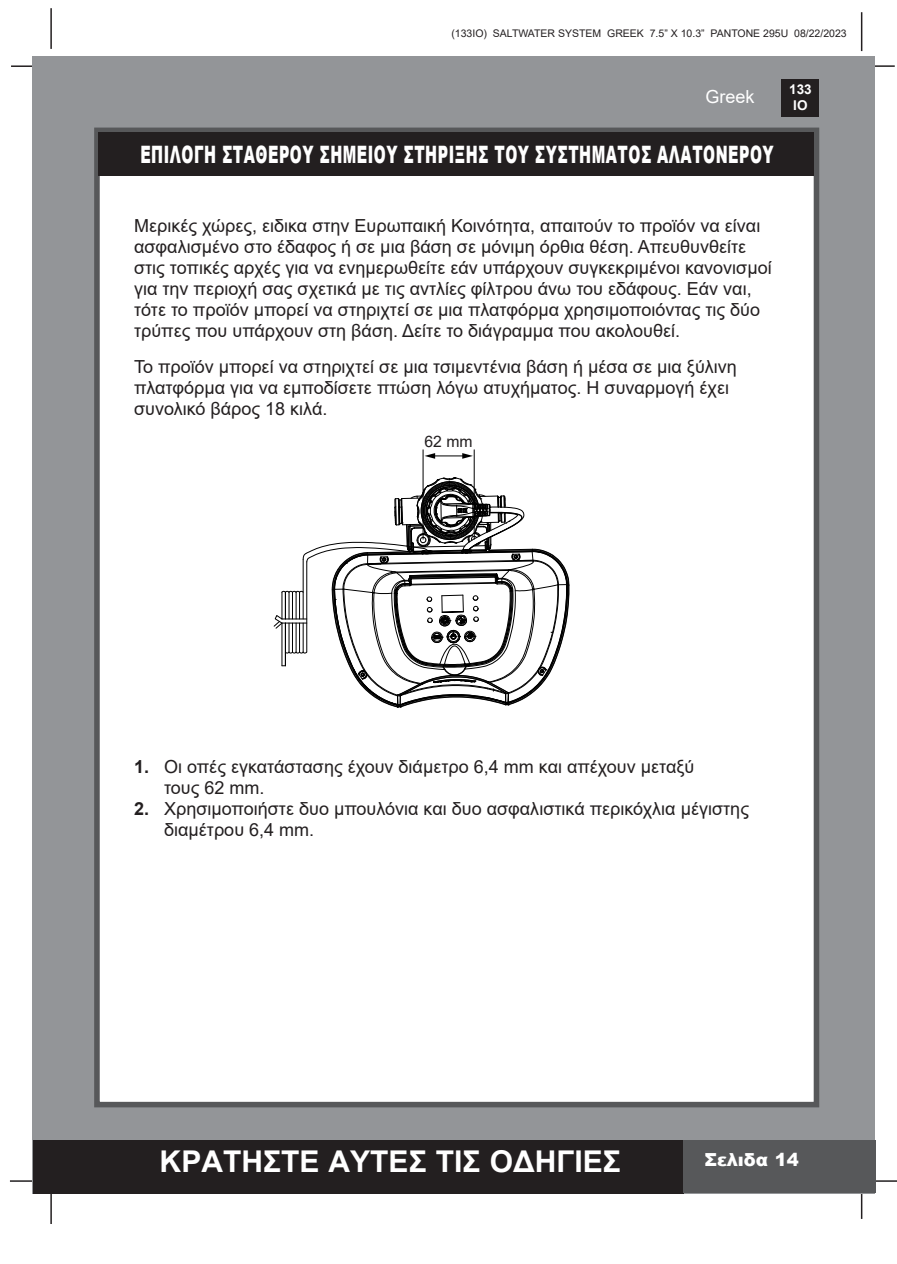
<style>
.page{position:relative;width:897px;height:1264px;background:#fff}
.page>*{position:absolute;margin:0;border:0;box-sizing:border-box;transform-origin:0 0}
.t1{font:700 30px "Arial";color:#fff}
.t2{font:900 24px "Arial";letter-spacing:.035em;color:#fff;scale:.6 1}
.Paragraph_Style1{font:18px "Arial";color:#231f20}
.t3{font:900 18px "Arial";color:#fff}
.t4{font:18px "Arial";color:#fff}
.Paragraph_Style1-2{font:15.75px "Arial";color:#231f20}
.t5{font:700 13.5px/16.2px "Arial";color:#fff;text-align:center}
.t6{font:10.5px "Arial";color:#231f20}
.s1{font-weight:700}
</style>
<div class="page">
<hr style="left:50px;top:8px;width:2px;height:41px;background:#231f20">
<hr style="left:860px;top:12px;width:2px;height:39px;background:#231f20">
<hr style="left:11px;top:65px;width:31px;height:2px;background:#231f20">
<hr style="left:863px;top:65px;width:31px;height:2px;background:#231f20">
<hr style="left:865px;top:1180px;width:31px;height:1px;background:#231f20">
<hr style="left:860px;top:1189px;width:2px;height:30px;background:#231f20">
<hr style="left:50px;top:1193px;width:2px;height:31px;background:#231f20">
<hr style="left:10px;top:1180px;width:31px;height:1px;background:#231f20">
<div style="left:33px;top:56px;width:842px;height:1137px;background:#939598"></div>
<div style="left:781px;top:79px;width:38px;height:38px;background:#231f20"></div>
<div style="left:33px;top:1140px;width:650px;height:53px;background:#231f20"></div>
<div style="left:682px;top:1140px;width:193px;height:53px;background:#57585a"></div>
<div style="left:94px;top:128px;width:725px;height:979px;background:#fff;border:6px solid #57585a"></div>
<div style="left:98px;top:132px;width:715px;height:44px;background:#231f20"></div>
<svg style="left:273px;top:449px;width:297px;height:259px"></svg>
<p class="t6" style="left:451px;top:26px;width:397px">(133IO) SALTWATER SYSTEM GREEK 7.5” X 10.3” PANTONE 295U 08/22/2023</p>
<p class="t4" style="left:705px;top:84px;width:51px">Greek</p>
<p class="t2" style="left:140px;top:137px;width:1057px">ΕΠΙΛΟΓΗ ΣΤΑΘΕΡΟΥ ΣΗΜΕΙΟΥ ΣΤΗΡΙΞΗΣ ΤΟΥ ΣΥΣΤΗΜΑΤΟΣ ΑΛΑΤΟΝΕΡΟΥ</p>
<p class="t5" style="left:789px;top:81px;width:24px">133<br>IO</p>
<p class="Paragraph_Style1" style="left:134px;top:214px;width:627px">Μερικές χώρες, ειδικα στην Ευρωπαική Κοινότητα, απαιτούν το προϊόν να είναι</p>
<p class="Paragraph_Style1" style="left:134px;top:235px;width:613px">ασφαλισμένο στο έδαφος ή σε μια βάση σε μόνιμη όρθια θέση. Απευθυνθείτε</p>
<p class="Paragraph_Style1" style="left:134px;top:256px;width:639px">στις τοπικές αρχές για να ενημερωθείτε εάν υπάρχουν συγκεκριμένοι κανονισμοί</p>
<p class="Paragraph_Style1" style="left:134px;top:277px;width:619px">για την περιοχή σας σχετικά με τις αντλίες φίλτρου άνω του εδάφους. Εάν ναι,</p>
<p class="Paragraph_Style1" style="left:134px;top:298px;width:627px">τότε το προϊόν μπορεί να στηριχτεί σε μια πλατφόρμα χρησιμοποιόντας τις δύο</p>
<p class="Paragraph_Style1" style="left:134px;top:319px;width:547px">τρύπες που υπάρχουν στη βάση. Δείτε το διάγραμμα που ακολουθεί.</p>
<p class="Paragraph_Style1" style="left:134px;top:355px;width:604px">Το προϊόν μπορεί να στηριχτεί σε μια τσιμεντένια βάση ή μέσα σε μια ξύλινη</p>
<p class="Paragraph_Style1" style="left:134px;top:376px;width:596px">πλατφόρμα για να εμποδίσετε πτώση λόγω ατυχήματος. Η συναρμογή έχει</p>
<p class="Paragraph_Style1" style="left:134px;top:397px;width:195px">συνολικό βάρος 18 κιλά.</p>
<p class="Paragraph_Style1-2" style="left:424px;top:431px;width:50px">62 mm</p>
<p class="Paragraph_Style1" style="left:134px;top:754px;width:561px"><span class="s1">1.</span> Οι οπές εγκατάστασης έχουν διάμετρο 6,4 mm και απέχουν μεταξύ</p>
<p class="Paragraph_Style1" style="left:164px;top:775px;width:102px">τους 62 mm.</p>
<p class="Paragraph_Style1" style="left:134px;top:796px;width:616px"><span class="s1">2.</span> Χρησιμοποιήστε δυο μπουλόνια και δυο ασφαλιστικά περικόχλια μέγιστης</p>
<p class="Paragraph_Style1" style="left:164px;top:817px;width:152px">διαμέτρου 6,4 mm.</p>
<h1 class="t1" style="left:160px;top:1140px;width:462px">ΚΡΑΤΗΣΤΕ ΑΥΤΕΣ ΤΙΣ ΟΔΗΓΙΕΣ</h1>
<p class="t3" style="left:704px;top:1146px;width:96px">Σελιδα 14</p>
</div>
